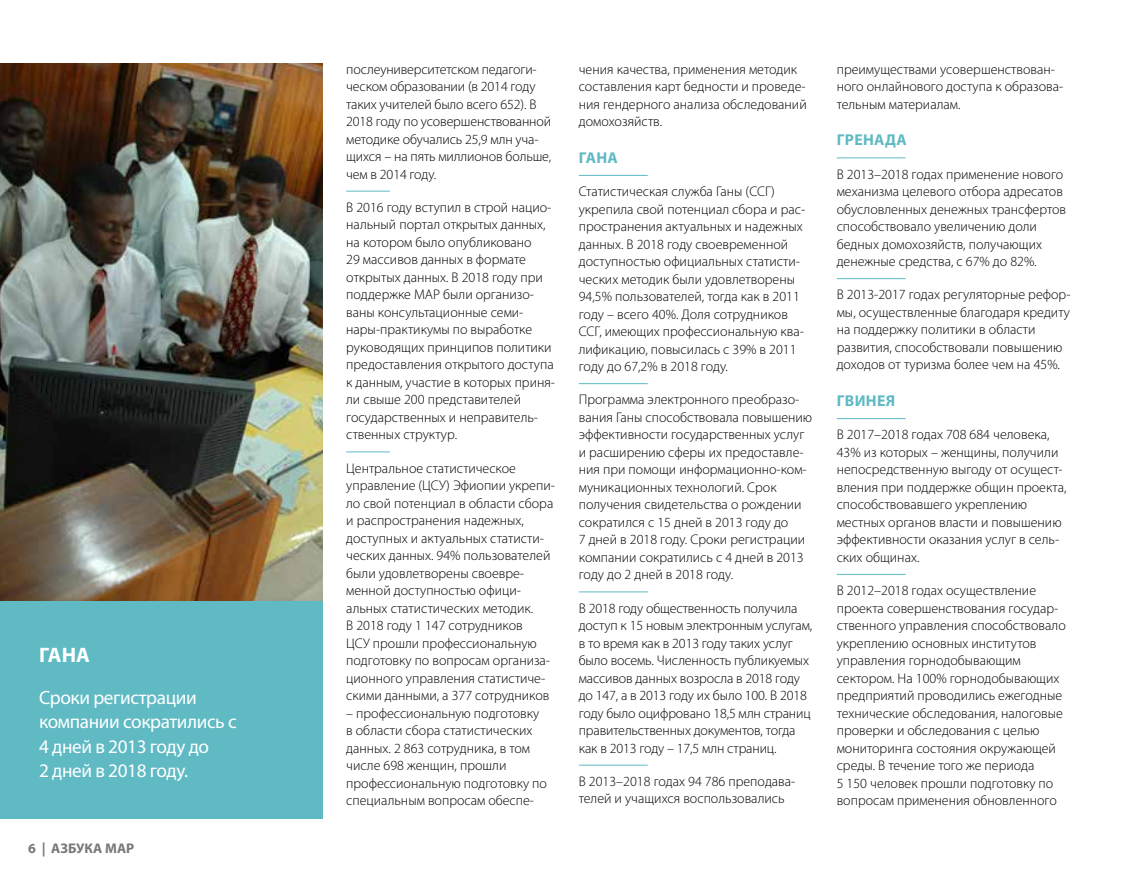
<style>
.page{position:relative;width:1134px;height:882px;background:#fff}
.page>*{position:absolute;margin:0;border:0;box-sizing:border-box;transform-origin:0 0}
.t1{font:700 21px "Myriad Pro";color:#fff}
.t2{font:19.25px/24.5px "Myriad Pro";letter-spacing:-.02em;color:#fff}
.t3{font:700 15.75px "Myriad Pro";letter-spacing:.02em;color:#5fbac3}
.t4{font:300 14px/17.5px "Myriad Pro";color:#000}
.t5{font:700 14px "Myriad Pro";color:#77787b}
</style>
<div class="page">
<hr style="left:346px;top:191px;width:44px;height:1px;background:#5fbac3">
<hr style="left:346px;top:451px;width:44px;height:1px;background:#5fbac3">
<hr style="left:579px;top:175px;width:69px;height:1px;background:#5fbac3">
<hr style="left:579px;top:383px;width:69px;height:1px;background:#5fbac3">
<hr style="left:579px;top:591px;width:69px;height:1px;background:#5fbac3">
<hr style="left:579px;top:765px;width:69px;height:1px;background:#5fbac3">
<hr style="left:837px;top:157px;width:69px;height:1px;background:#5fbac3">
<hr style="left:837px;top:278px;width:69px;height:1px;background:#5fbac3">
<hr style="left:837px;top:418px;width:69px;height:1px;background:#5fbac3">
<hr style="left:837px;top:574px;width:69px;height:1px;background:#5fbac3">
<img style="left:0;top:63px;width:323px;height:539px">
<div style="left:0;top:602px;width:323px;height:217px;background:#5fbac3"></div>
<h1 class="t1" style="left:39px;top:641px;width:52px">ГАНА</h1>
<h2 class="t2" style="left:39px;top:685px;width:199px">Сроки регистрации компании сократились с<br>4 дней в 2013 году до<br>2 дней в 2018 году.</h2>
<p class="t5" style="left:28px;top:839px;width:108px">6 | АЗБУКА МАР</p>
<p class="t4" style="left:346px;top:60px;width:207px">послеуниверситетском педагоги&shy;ческом образовании (в 2014 году таких учителей было всего 652). В<br>2018 году по усовершенствованной методике обучались 25,9 млн уча&shy;щихся – на пять миллионов больше, чем в 2014 году.</p>
<p class="t4" style="left:346px;top:199px;width:210px">В 2016 году вступил в строй нацио&shy;нальный портал открытых данных, на котором было опубликовано<br>29 массивов данных в формате открытых данных. В 2018 году при поддержке МАР были организо&shy;ваны консультационные семи&shy;нары-практикумы по выработке руководящих принципов политики предоставления открытого доступа к данным, участие в которых приня&shy;ли свыше 200 представителей государственных и неправитель&shy;ственных структур.</p>
<p class="t4" style="left:346px;top:459px;width:210px">Центральное статистическое управление (ЦСУ) Эфиопии укрепи&shy;ло свой потенциал в области сбора и распространения надежных, доступных и актуальных статисти&shy;ческих данных. 94% пользователей были удовлетворены своевре&shy;менной доступностью офици&shy;альных статистических методик.<br>В 2018 году 1 147 сотрудников<br>ЦСУ прошли профессиональную подготовку по вопросам организа&shy;ционного управления статистиче&shy;скими данными, а 377 сотрудников</p>
<p class="t4" style="left:346px;top:704px;width:202px">– профессиональную подготовку в области сбора статистических данных. 2 863 сотрудника, в том числе 698 женщин, прошли профессиональную подготовку по специальным вопросам обеспе-</p>
<p class="t4" style="left:579px;top:60px;width:229px">чения качества, применения методик составления карт бедности и проведе&shy;ния гендерного анализа обследований домохозяйств.</p>
<p class="t3" style="left:579px;top:147px;width:40px">ГАНА</p>
<p class="t4" style="left:579px;top:183px;width:228px">Статистическая служба Ганы (ССГ) укрепила свой потенциал сбора и рас&shy;пространения актуальных и надежных данных. В 2018 году своевременной доступностью официальных статисти&shy;ческих методик были удовлетворены 94,5% пользователей, тогда как в 2011 году – всего 40%. Доля сотрудников ССГ, имеющих профессиональную ква&shy;лификацию, повысилась с 39% в 2011 году до 67,2% в 2018 году.</p>
<p class="t4" style="left:579px;top:391px;width:235px">Программа электронного преобразо&shy;вания Ганы способствовала повышению эффективности государственных услуг и расширению сферы их предоставле&shy;ния при помощи информационно-ком&shy;муникационных технологий. Срок получения свидетельства о рождении сократился с 15 дней в 2013 году до<br>7 дней в 2018 году. Сроки регистрации компании сократились с 4 дней в 2013 году до 2 дней в 2018 году.</p>
<p class="t4" style="left:579px;top:599px;width:235px">В 2018 году общественность получила доступ к 15 новым электронным услугам, в то время как в 2013 году таких услуг было восемь. Численность публикуемых массивов данных возросла в 2018 году до 147, а в 2013 году их было 100. В 2018 году было оцифровано 18,5 млн страниц правительственных документов, тогда как в 2013 году – 17,5 млн страниц.</p>
<p class="t4" style="left:579px;top:773px;width:218px">В 2013–2018 годах 94 786 преподава&shy;телей и учащихся воспользовались</p>
<p class="t4" style="left:837px;top:60px;width:228px">преимуществами усовершенствован&shy;ного онлайнового доступа к образова&shy;тельным материалам.</p>
<p class="t3" style="left:837px;top:130px;width:71px">ГРЕНАДА</p>
<p class="t4" style="left:837px;top:165px;width:231px">В 2013–2018 годах применение нового механизма целевого отбора адресатов обусловленных денежных трансфертов способствовало увеличению доли бедных домохозяйств, получающих денежные средства, с 67% до 82%.</p>
<p class="t4" style="left:837px;top:286px;width:235px">В 2013-2017 годах регуляторные рефор&shy;мы, осуществленные благодаря кредиту на поддержку политики в области развития, способствовали повышению доходов от туризма более чем на 45%.</p>
<p class="t3" style="left:837px;top:390px;width:60px">ГВИНЕЯ</p>
<p class="t4" style="left:837px;top:426px;width:231px">В 2017–2018 годах 708 684 человека,<br>43% из которых – женщины, получили непосредственную выгоду от осущест&shy;вления при поддержке общин проекта, способствовавшего укреплению местных органов власти и повышению эффективности оказания услуг в сель&shy;ских общинах.</p>
<p class="t4" style="left:837px;top:582px;width:231px">В 2012–2018 годах осуществление проекта совершенствования государ&shy;ственного управления способствовало укреплению основных институтов управления горнодобывающим сектором. На 100% горнодобывающих предприятий проводились ежегодные технические обследования, налоговые проверки и обследования с целью мониторинга состояния окружающей среды. В течение того же периода<br>5 150 человек прошли подготовку по вопросам применения обновленного</p>
</div>
